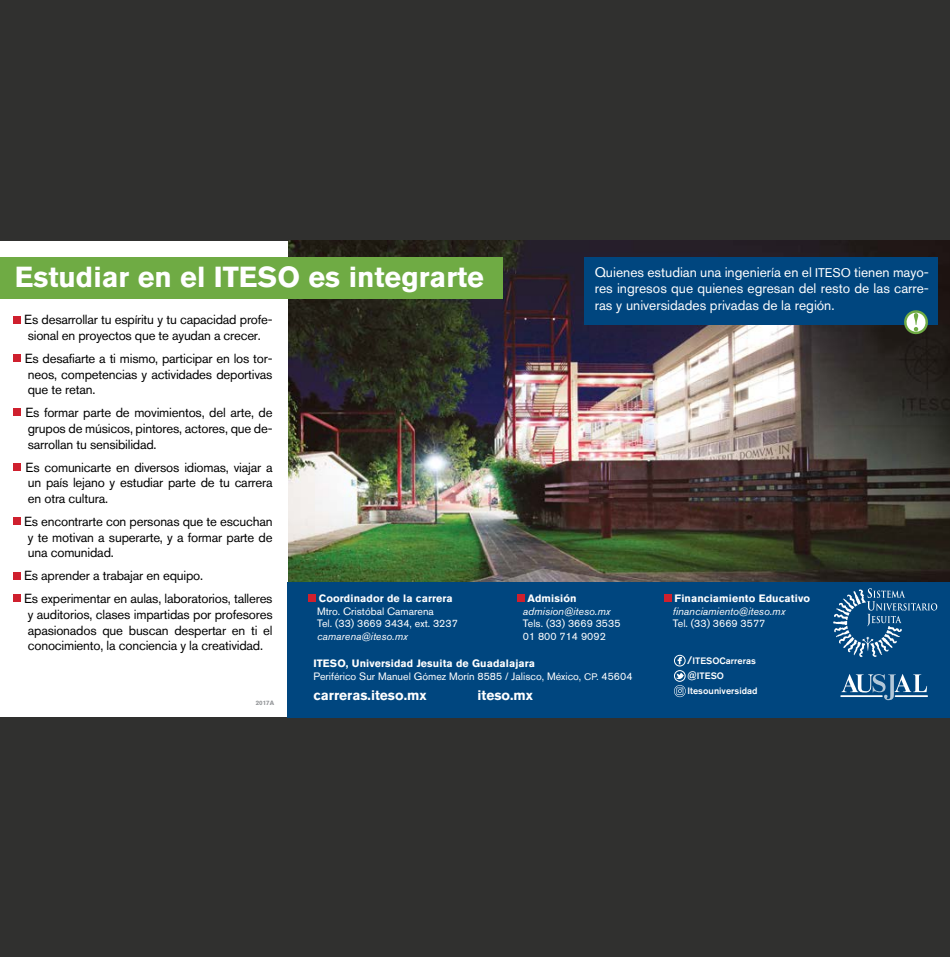
<style>
.page{position:relative;width:950px;height:957px;background:#fff}
.page>*{position:absolute;margin:0;border:0;box-sizing:border-box;transform-origin:0 0}
.t1{font:700 28.75px "Akzidenz Grotesk BQ";color:#fff}
.t2{font:13.75px/16.5px "Akzidenz Grotesk BQ";color:#fff;text-align:justify}
.t3{font:700 13.75px "Akzidenz Grotesk BQ";color:#fff}
.t4{font:13.12px/15.8px "Akzidenz Grotesk BQ";letter-spacing:-.015em;color:#000;text-align:justify}
.t5{font:10.62px/12.8px "Akzidenz Grotesk BQ";color:#fff}
.t6{font:italic 10.62px "Akzidenz Grotesk BQ";color:#fff}
.t7{font:700 10.62px "Akzidenz Grotesk BQ";letter-spacing:.01em;color:#fff}
.t8{font:500 9.25px/14.6px "Akzidenz Grotesk BQ";letter-spacing:.005em;color:#fff}
.t9{font:700 6.25px "Akzidenz Grotesk BQ";color:#939598}
.s1{font-size:12.5px}
.s2{font-weight:700}
.s3{font-size:9.38px}
.s4{font-size:10.88px}
</style>
<div class="page">
<div style="left:0;top:0;width:950px;height:240px;background:#30302f"></div>
<div style="left:0;top:718px;width:950px;height:239px;background:#30302f"></div>
<img style="left:288px;top:240px;width:662px;height:342px">
<div style="left:288px;top:582px;width:662px;height:135px;background:#00467f"></div>
<div style="left:517px;top:594px;width:7px;height:7px;background:#cf202e"></div>
<div style="left:664px;top:594px;width:7px;height:7px;background:#cf202e"></div>
<div style="left:308px;top:594px;width:7px;height:7px;background:#cf202e"></div>
<div style="left:584px;top:257px;width:354px;height:68px;background:#00467f"></div>
<svg style="left:833px;top:588px;width:104px;height:69px"></svg>
<svg style="left:841px;top:674px;width:86px;height:26px"></svg>
<hr style="left:840px;top:695px;width:42px;height:2px;background:#fff">
<hr style="left:894px;top:695px;width:34px;height:2px;background:#fff">
<svg style="left:902px;top:310px;width:27px;height:26px"></svg>
<div style="left:0;top:257px;width:503px;height:41px;background:#6fab44"></div>
<svg style="left:677px;top:657px;width:5px;height:7px"></svg>
<div style="left:674px;top:655px;width:11px;height:11px;border:1px solid #fff;border-radius:50%"></div>
<div style="left:674px;top:670px;width:11px;height:12px;border:1px solid #fff;border-radius:50%"></div>
<svg style="left:675px;top:673px;width:9px;height:6px"></svg>
<svg style="left:674px;top:685px;width:11px;height:12px"></svg>
<div style="left:14px;top:316px;width:7px;height:7px;background:#cf202e"></div>
<div style="left:14px;top:354px;width:7px;height:8px;background:#cf202e"></div>
<div style="left:14px;top:409px;width:7px;height:7px;background:#cf202e"></div>
<div style="left:14px;top:463px;width:7px;height:7px;background:#cf202e"></div>
<div style="left:14px;top:518px;width:7px;height:7px;background:#cf202e"></div>
<div style="left:14px;top:572px;width:7px;height:7px;background:#cf202e"></div>
<div style="left:14px;top:595px;width:7px;height:7px;background:#cf202e"></div>
<h1 class="t1" style="left:15px;top:260px;width:470px">Estudiar en el ITESO es integrarte</h1>
<p class="t4" style="left:24px;top:312px;width:250px">Es desarrollar tu espíritu y tu capacidad profe&shy;sional en proyectos que te ayudan a crecer.</p>
<p class="t4" style="left:25px;top:350px;width:249px">Es desafiarte a ti mismo, participar en los tor&shy;neos, competencias y actividades deportivas que te retan.</p>
<p class="t4" style="left:25px;top:405px;width:249px">Es formar parte de movimientos, del arte, de grupos de músicos, pintores, actores, que de&shy;sarrollan tu sensibilidad.</p>
<p class="t4" style="left:26px;top:459px;width:248px">Es comunicarte en diversos idiomas, viajar a un país lejano y estudiar parte de tu carrera en otra cultura.</p>
<p class="t4" style="left:24px;top:513px;width:250px">Es encontrarte con personas que te escuchan y te motivan a superarte, y a formar parte de una comunidad.</p>
<p class="t4" style="left:24px;top:564px;width:250px;line-height:22.9px">Es aprender a trabajar en equipo.<br>Es experimentar en aulas, laboratorios, talleres</p>
<p class="t4" style="left:28px;top:606px;width:246px">y auditorios, clases impartidas por profesores apasionados que buscan despertar en ti el conocimiento, la conciencia y la creatividad.</p>
<p class="t7" style="left:319px;top:592px;width:135px">Coordinador de la carrera</p>
<p class="t5" style="left:317px;top:604px;width:142px">Mtro. Cristóbal Camarena<br>Tel. (33) 3669 3434, ext. 3237</p>
<p class="t6" style="left:317px;top:630px;width:92px">camarena@iteso.mx</p>
<p class="t2" style="left:595px;top:264px;width:336px">Quienes estudian una ingeniería en el <span class="s1">ITESO</span> tienen mayo&shy;res ingresos que quienes egresan del resto de las carre&shy;ras y universidades privadas de la región.</p>
<p class="t7" style="left:527px;top:592px;width:51px">Admisión</p>
<p class="t6" style="left:523px;top:604px;width:89px">admision@iteso.mx</p>
<p class="t5" style="left:523px;top:617px;width:99px">Tels. (33) 3669 3535<br>01 800 714 9092</p>
<p class="t7" style="left:674px;top:592px;width:137px">Financiamiento Educativo</p>
<p class="t6" style="left:673px;top:604px;width:114px">financiamiento@iteso.mx</p>
<p class="t5" style="left:673px;top:617px;width:94px">Tel. (33) 3669 3577</p>
<p class="t9" style="left:256px;top:699px;width:20px">2017A</p>
<p class="t5" style="left:313px;top:657px;width:321px"><span class="s2">ITESO, Universidad Jesuita de Guadalajara<br></span>Periférico Sur Manuel Gómez Morín 8585 / Jalisco, México, <span class="s3">CP.</span> 45604</p>
<p class="t3" style="left:313px;top:687px;width:115px">carreras.iteso.mx</p>
<p class="t3" style="left:477px;top:687px;width:57px">iteso.mx</p>
<p class="t8" style="left:687px;top:653px;width:70px"><span class="s4">/</span>ITESOCarreras <span class="s4">@</span>ITESO</p>
<p class="t8" style="left:687px;top:683px;width:72px">Itesouniversidad</p>
</div>
